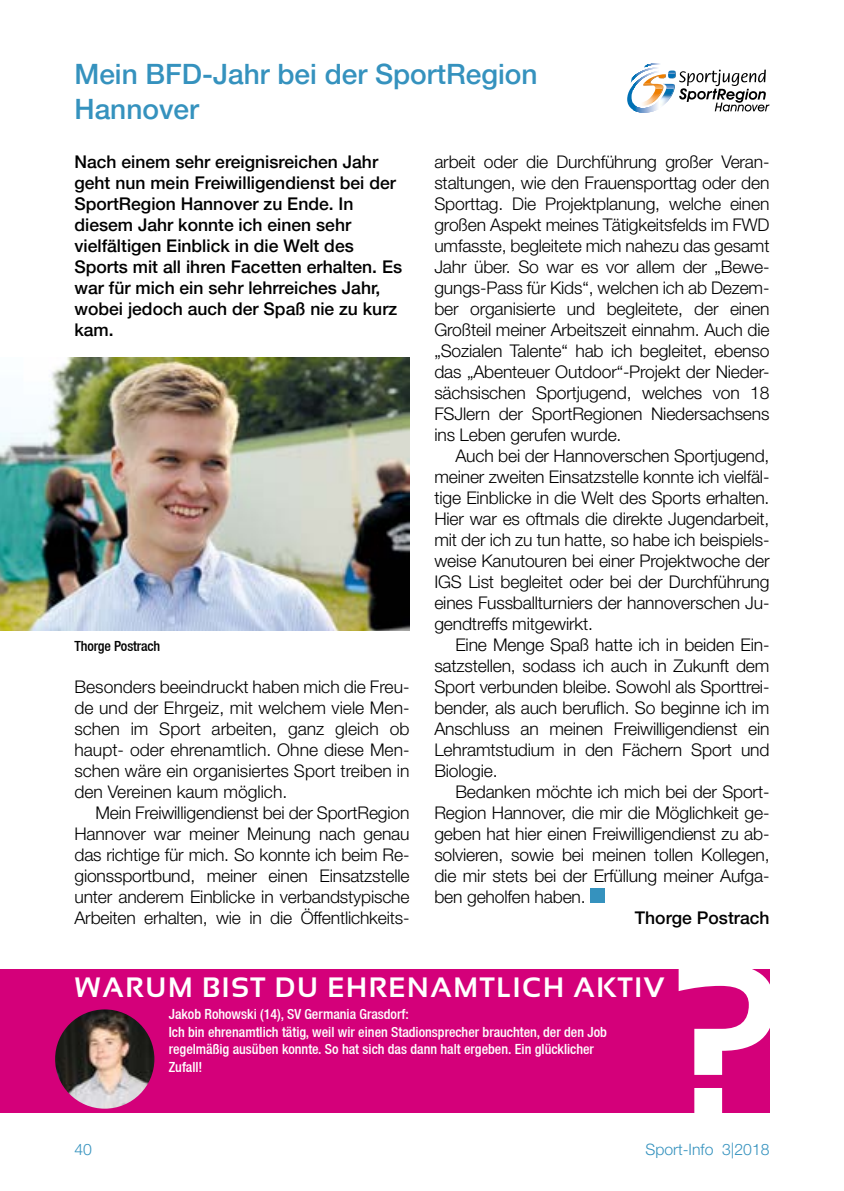
<style>
.page{position:relative;width:844px;height:1191px;background:#fff}
.page>*{position:absolute;margin:0;border:0;box-sizing:border-box;transform-origin:0 0}
.t1{font:500 28px/35px "Helvetica Neue LT";color:#3592be}
.t2{font:700 28px "Sansation";letter-spacing:.06em;color:#fff}
.t3{font:300 17.5px/21px "Helvetica Neue LT Std";letter-spacing:-.01em;color:#000;text-align:justify}
.t4{font:500 17.5px/21px "Helvetica Neue LT";color:#000}
.t5{font:300 15.75px "Helvetica Neue LT Std";color:#3592be}
.t6{font:500 condensed 14px/17.5px "Helvetica Neue LT";color:#fff}
.t7{font:500 condensed 14px "Helvetica Neue LT";letter-spacing:-.01em;color:#000}
</style>
<div class="page">
<hr style="left:658px;top:67px;width:1px;height:46px;background:#fafbfd">
<hr style="left:657px;top:67px;width:1px;height:46px;background:#f2f5fa">
<hr style="left:656px;top:67px;width:1px;height:46px;background:#ebeff7">
<hr style="left:655px;top:67px;width:1px;height:46px;background:#e2e8f4">
<hr style="left:654px;top:67px;width:1px;height:46px;background:#dbe2f1">
<hr style="left:653px;top:67px;width:1px;height:46px;background:#d3dcee">
<hr style="left:652px;top:67px;width:1px;height:46px;background:#cad6eb">
<hr style="left:651px;top:67px;width:1px;height:46px;background:#c3d0e9">
<hr style="left:650px;top:67px;width:1px;height:46px;background:#bbcae6">
<hr style="left:649px;top:67px;width:1px;height:46px;background:#b3c4e2">
<hr style="left:648px;top:67px;width:1px;height:46px;background:#abbedf">
<hr style="left:647px;top:67px;width:1px;height:46px;background:#a1b8dc">
<hr style="left:646px;top:67px;width:1px;height:46px;background:#98b2d9">
<hr style="left:645px;top:67px;width:1px;height:46px;background:#8facd6">
<hr style="left:644px;top:67px;width:1px;height:46px;background:#86a6d3">
<hr style="left:643px;top:67px;width:1px;height:46px;background:#7ca0d0">
<hr style="left:642px;top:67px;width:1px;height:46px;background:#729bcd">
<hr style="left:641px;top:67px;width:1px;height:46px;background:#6995ca">
<hr style="left:640px;top:67px;width:1px;height:46px;background:#5e90c7">
<hr style="left:639px;top:67px;width:1px;height:46px;background:#538ac4">
<hr style="left:638px;top:67px;width:1px;height:46px;background:#4886c1">
<hr style="left:637px;top:67px;width:1px;height:46px;background:#3881be">
<hr style="left:636px;top:67px;width:1px;height:46px;background:#277cbc">
<hr style="left:635px;top:67px;width:1px;height:46px;background:#0777b9">
<hr style="left:634px;top:67px;width:1px;height:46px;background:#0073b6">
<hr style="left:633px;top:67px;width:1px;height:46px;background:#0070b5">
<svg style="left:627px;top:76px;width:6px;height:34px"></svg>
<img style="left:638px;top:74px;width:5px;height:32px">
<svg style="left:643px;top:63px;width:126px;height:48px"></svg>
<img style="left:0;top:357px;width:409px;height:273px">
<div style="left:590px;top:888px;width:15px;height:15px;background:#3592be"></div>
<div style="left:0;top:969px;width:769px;height:144px;background:#d4007a"></div>
<svg style="left:678px;top:969px;width:92px;height:144px"></svg>
<img style="left:55px;top:1009px;width:99px;height:99px;border-radius:50px">
<h1 class="t1" style="left:74px;top:56px;width:464px">Mein BFD-Jahr bei der SportRegion<br>Hannover</h1>
<p class="t3" style="left:434px;top:151px;width:336px">arbeit oder die Durchführung großer Veran&shy;staltungen, wie den Frauensporttag oder den Sporttag. Die Projektplanung, welche einen großen Aspekt meines Tätigkeitsfelds im FWD umfasste, begleitete mich nahezu das gesamt Jahr über. So war es vor allem der „Bewe&shy;gungs-Pass für Kids“, welchen ich ab Dezem&shy;ber organisierte und begleitete, der einen Großteil meiner Arbeitszeit einnahm. Auch die „Sozialen Talente“ hab ich begleitet, ebenso das „Abenteuer Outdoor“-Projekt der Nieder&shy;sächsischen Sportjugend, welches von 18<br>FSJlern der SportRegionen Niedersachsens ins Leben gerufen wurde.</p>
<p class="t3" style="left:434px;top:445px;width:336px;text-indent:21px">Auch bei der Hannoverschen Sportjugend, meiner zweiten Einsatzstelle konnte ich vielfäl&shy;tige Einblicke in die Welt des Sports erhalten.<br>Hier war es oftmals die direkte Jugendarbeit, mit der ich zu tun hatte, so habe ich beispiels&shy;weise Kanutouren bei einer Projektwoche der IGS List begleitet oder bei der Durchführung eines Fussballturniers der hannoverschen Ju&shy;gendtreffs mitgewirkt.</p>
<p class="t3" style="left:434px;top:634px;width:336px;text-indent:21px">Eine Menge Spaß hatte ich in beiden Ein&shy;satzstellen, sodass ich auch in Zukunft dem Sport verbunden bleibe. Sowohl als Sporttrei&shy;bender, als auch beruflich. So beginne ich im Anschluss an meinen Freiwilligendienst ein Lehramtstudium in den Fächern Sport und Biologie.</p>
<p class="t3" style="left:434px;top:781px;width:336px;text-indent:21px">Bedanken möchte ich mich bei der Sport-Region Hannover, die mir die Möglichkeit ge&shy;geben hat hier einen Freiwilligendienst zu ab&shy;solvieren, sowie bei meinen tollen Kollegen, die mir stets bei der Erfüllung meiner Aufga&shy;ben geholfen haben.</p>
<p class="t4" style="left:634px;top:907px;width:136px">Thorge Postrach</p>
<p class="t4" style="left:74px;top:151px;width:329px">Nach einem sehr ereignisreichen Jahr geht nun mein Freiwilligendienst bei der SportRegion Hannover zu Ende. In diesem Jahr konnte ich einen sehr vielfältigen Einblick in die Welt des Sports mit all ihren Facetten erhalten. Es war für mich ein sehr lehrreiches Jahr, wobei jedoch auch der Spaß nie zu kurz kam.</p>
<p class="t7" style="left:74px;top:638px;width:87px">Thorge Postrach</p>
<p class="t3" style="left:74px;top:676px;width:336px">Besonders beeindruckt haben mich die Freu&shy;de und der Ehrgeiz, mit welchem viele Men&shy;schen im Sport arbeiten, ganz gleich ob haupt- oder ehrenamtlich. Ohne diese Men&shy;schen wäre ein organisiertes Sport treiben in den Vereinen kaum möglich.</p>
<p class="t3" style="left:74px;top:802px;width:336px;text-indent:21px">Mein Freiwilligendienst bei der SportRegion Hannover war meiner Meinung nach genau das richtige für mich. So konnte ich beim Re&shy;gionssportbund, meiner einen Einsatzstelle unter anderem Einblicke in verbandstypische Arbeiten erhalten, wie in die Öffentlichkeits-</p>
<h1 class="t2" style="left:75px;top:972px;width:591px">WARUM BIST DU EHRENAMTLICH AKTIV</h1>
<p class="t6" style="left:169px;top:1005px;width:439px">Jakob Rohowski (14), SV Germania Grasdorf:<br>Ich bin ehrenamtlich tätig, weil wir einen Stadionsprecher brauchten, der den Job regelmäßig ausüben konnte. So hat sich das dann halt ergeben. Ein glücklicher Zufall!</p>
<p class="t5" style="left:74px;top:1140px;width:19px">40</p>
<p class="t5" style="left:645px;top:1140px;width:125px">Sport-Info 3|2018</p>
</div>
